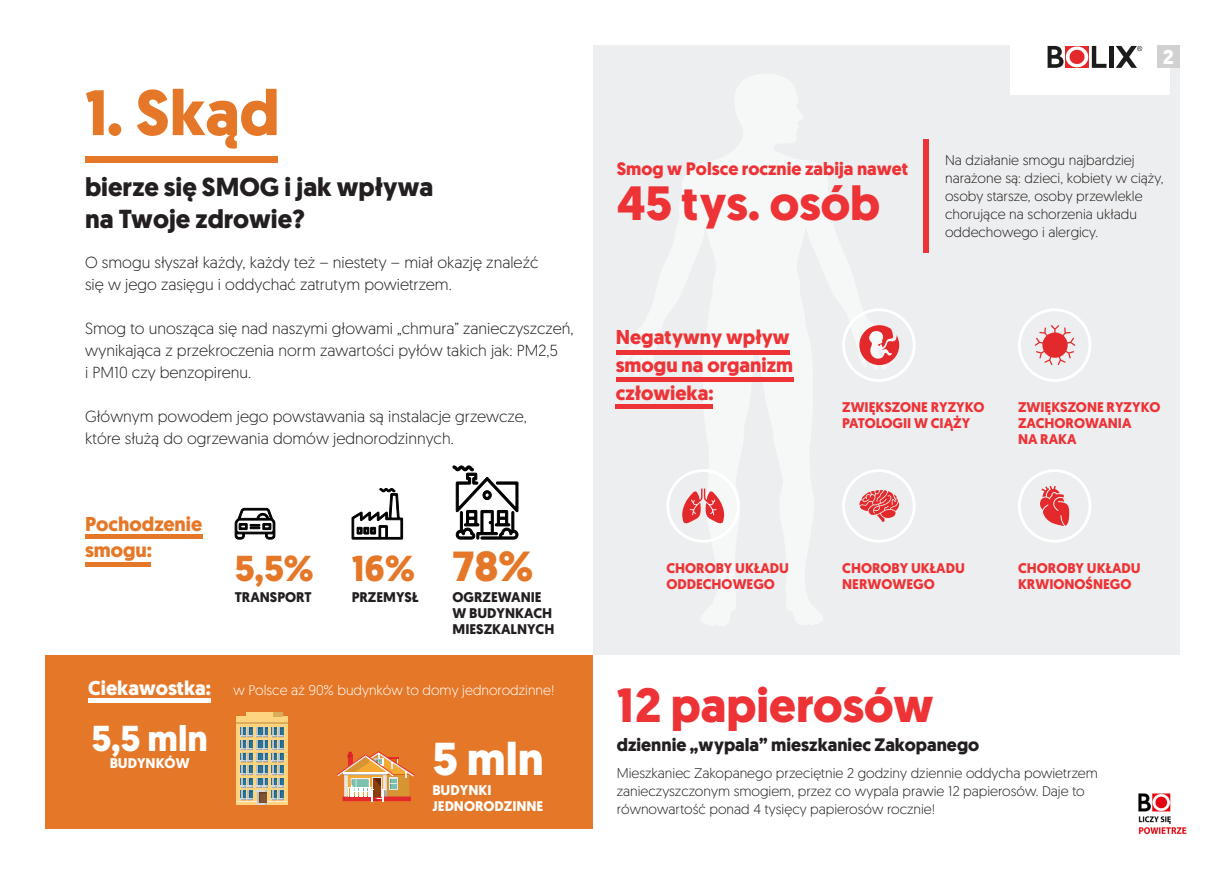
<style>
.page{position:relative;width:1225px;height:874px;background:#fff}
.page>*{position:absolute;margin:0;border:0;box-sizing:border-box;transform-origin:0 0}
.t1{font:700 64px "Geomanist";color:#e57828}
.t2{font:700 48px "Geomanist";color:#ee3337}
.t3{font:700 46px "Geomanist";color:#fff}
.t4{font:700 36px "Geomanist";color:#e57828}
.t5{font:700 36px "Geomanist";color:#fff}
.t6{font:700 26px/32px "Geomanist";color:#231f20}
.t7{font:700 20px/28px "Geomanist";color:#ee3337}
.t8{font:700 20px/26px "Geomanist";color:#e57828}
.t9{font:700 20px "Geomanist";color:#fff}
.t10{font:700 18px "Geomanist";color:#231f20}
.t11{font:700 18px "Geomanist";color:#ee3337}
.t12{font:300 16px/22px "Geomanist";color:#231f20}
.t13{font:300 14px/18px "Geomanist";color:#231f20}
.t14{font:700 14px/16px "Geomanist";color:#ee3337}
.t15{font:700 14px/16px "Geomanist";color:#231f20}
.t16{font:300 14px "Geomanist";color:#fff}
.t17{font:700 14px/16px "Geomanist";color:#fff}
.s1{font-size:42px}
</style>
<div class="page">
<div style="left:593px;top:45px;width:586px;height:609px;background:#edeeef"></div>
<div style="left:45px;top:654px;width:548px;height:174px;background:#e57828"></div>
<svg style="left:616px;top:312px;width:278px;height:231px"></svg>
<img style="left:1138px;top:793px;width:49px;height:42px">
<div style="left:1010px;top:17px;width:159px;height:78px;background:#fff"></div>
<div style="left:1108px;top:46px;width:5px;height:22px;background:#1c1c1c"></div>
<svg style="left:1115px;top:46px;width:27px;height:22px"></svg>
<svg style="left:1047px;top:46px;width:59px;height:22px"></svg>
<div style="left:85px;top:156px;width:192px;height:7px;background:#e57828"></div>
<hr style="left:85px;top:534px;width:117px;height:4px;background:#e57828">
<hr style="left:616px;top:350px;width:173px;height:4px;background:#ee3337">
<div style="left:85px;top:562px;width:66px;height:5px;background:#e57828"></div>
<hr style="left:616px;top:377px;width:177px;height:4px;background:#ee3337">
<div style="left:616px;top:404px;width:97px;height:5px;background:#ee3337"></div>
<div style="left:1157px;top:45px;width:22px;height:23px;background:#d1d1d1"></div>
<svg style="left:234px;top:507px;width:41px;height:32px"></svg>
<svg style="left:351px;top:488px;width:52px;height:51px"></svg>
<svg style="left:452px;top:465px;width:67px;height:74px"></svg>
<hr style="left:88px;top:698px;width:123px;height:4px;background:#fff">
<svg style="left:236px;top:716px;width:51px;height:88px"></svg>
<hr style="left:236px;top:721px;width:51px;height:1px;background:#d9ad59">
<hr style="left:236px;top:800px;width:51px;height:1px;background:#ffebde">
<div style="left:246px;top:711px;width:28px;height:5px;background:#ffd480"></div>
<div style="left:274px;top:711px;width:9px;height:5px;background:#d9ad59"></div>
<svg style="left:240px;top:727px;width:43px;height:77px;background:#a4ac99"></svg>
<svg style="left:337px;top:751px;width:78px;height:49px"></svg>
<div style="left:922px;top:139px;width:6px;height:114px;background:#ee3337"></div>
<div style="left:666px;top:469px;width:74px;height:73px;border:3px solid #fff;border-radius:50%"></div>
<svg style="left:682px;top:488px;width:42px;height:35px"></svg>
<div style="left:842px;top:469px;width:73px;height:73px;border:3px solid #fff;border-radius:50%"></div>
<svg style="left:859px;top:489px;width:40px;height:32px"></svg>
<div style="left:1018px;top:469px;width:73px;height:73px;border:3px solid #fff;border-radius:50%"></div>
<svg style="left:1040px;top:486px;width:29px;height:39px"></svg>
<div style="left:842px;top:308px;width:73px;height:73px;border:3px solid #fff;border-radius:50%"></div>
<svg style="left:859px;top:325px;width:40px;height:40px"></svg>
<div style="left:1018px;top:308px;width:73px;height:73px;border:3px solid #fff;border-radius:50%"></div>
<svg style="left:1034px;top:325px;width:41px;height:40px"></svg>
<h1 class="t1" style="left:85px;top:70px;width:196px">1. Skąd</h1>
<h3 class="t6" style="left:85px;top:171px;width:350px">bierze się SMOG i jak wpływa na Twoje zdrowie?</h3>
<p class="t12" style="left:85px;top:250px;width:455px">O smogu słyszał każdy, każdy też – niestety – miał okazję znaleźć się w jego zasięgu i oddychać zatrutym powietrzem.</p>
<p class="t12" style="left:85px;top:316px;width:490px">Smog to unosząca się nad naszymi głowami „chmura” zanieczyszczeń, wynikająca z przekroczenia norm zawartości pyłów takich jak: PM2,5<br>i PM10 czy benzopirenu.</p>
<p class="t12" style="left:85px;top:404px;width:443px">Głównym powodem jego powstawania są instalacje grzewcze, które służą do ogrzewania domów jednorodzinnych.</p>
<p class="t8" style="left:85px;top:510px;width:119px">Pochodzenie smogu:</p>
<p class="t9" style="left:88px;top:674px;width:124px">Ciekawostka:</p>
<h3 class="t5" style="left:91px;top:713px;width:118px">5,5 mln</h3>
<p class="t17" style="left:110px;top:754px;width:81px">BUDYNKÓW</p>
<h3 class="t4" style="left:235px;top:543px;width:80px">5,5%</h3>
<p class="t15" style="left:235px;top:588px;width:78px">TRANSPORT</p>
<h3 class="t4" style="left:352px;top:543px;width:183px">16% <span class="s1">78%</span></h3>
<p class="t15" style="left:352px;top:588px;width:68px">PRZEMYSŁ</p>
<p class="t15" style="left:452px;top:588px;width:103px">OGRZEWANIE<br>W BUDYNKACH<br>MIESZKALNYCH</p>
<p class="t16" style="left:233px;top:680px;width:323px">w Polsce aż 90% budynków to domy jednorodzinne!</p>
<h3 class="t3" style="left:432px;top:728px;width:113px">5 mln</h3>
<p class="t17" style="left:432px;top:781px;width:112px">BUDYNKI<br>JEDNORODZINNE</p>
<p class="t11" style="left:617px;top:156px;width:293px">Smog w Polsce rocznie zabija nawet</p>
<h2 class="t2" style="left:617px;top:170px;width:265px">45 tys. osób</h2>
<p class="t9" style="left:1162px;top:44px;width:13px">2</p>
<p class="t13" style="left:945px;top:151px;width:220px">Na działanie smogu najbardziej narażone są: dzieci, kobiety w ciąży, osoby starsze, osoby przewlekle chorujące na schorzenia układu oddechowego i alergicy.</p>
<p class="t7" style="left:616px;top:322px;width:179px">Negatywny wpływ smogu na organizm człowieka:</p>
<p class="t14" style="left:842px;top:398px;width:144px">ZWIĘKSZONE RYZYKO<br>PATOLOGII W CIĄŻY</p>
<p class="t14" style="left:1018px;top:398px;width:144px">ZWIĘKSZONE RYZYKO<br>ZACHOROWANIA<br>NA RAKA</p>
<p class="t14" style="left:666px;top:559px;width:124px">CHOROBY UKŁADU<br>ODDECHOWEGO</p>
<p class="t14" style="left:842px;top:559px;width:124px">CHOROBY UKŁADU<br>NERWOWEGO</p>
<h2 class="t2" style="left:617px;top:672px;width:318px">12 papierosów</h2>
<p class="t10" style="left:617px;top:732px;width:364px">dziennie „wypala” mieszkaniec Zakopanego</p>
<p class="t14" style="left:1018px;top:559px;width:124px">CHOROBY UKŁADU<br>KRWIONOŚNEGO</p>
<p class="t13" style="left:617px;top:763px;width:483px">Mieszkaniec Zakopanego przeciętnie 2 godziny dziennie oddycha powietrzem zanieczyszczonym smogiem, przez co wypala prawie 12 papierosów. Daje to równowartość ponad 4 tysięcy papierosów rocznie!</p>
</div>
